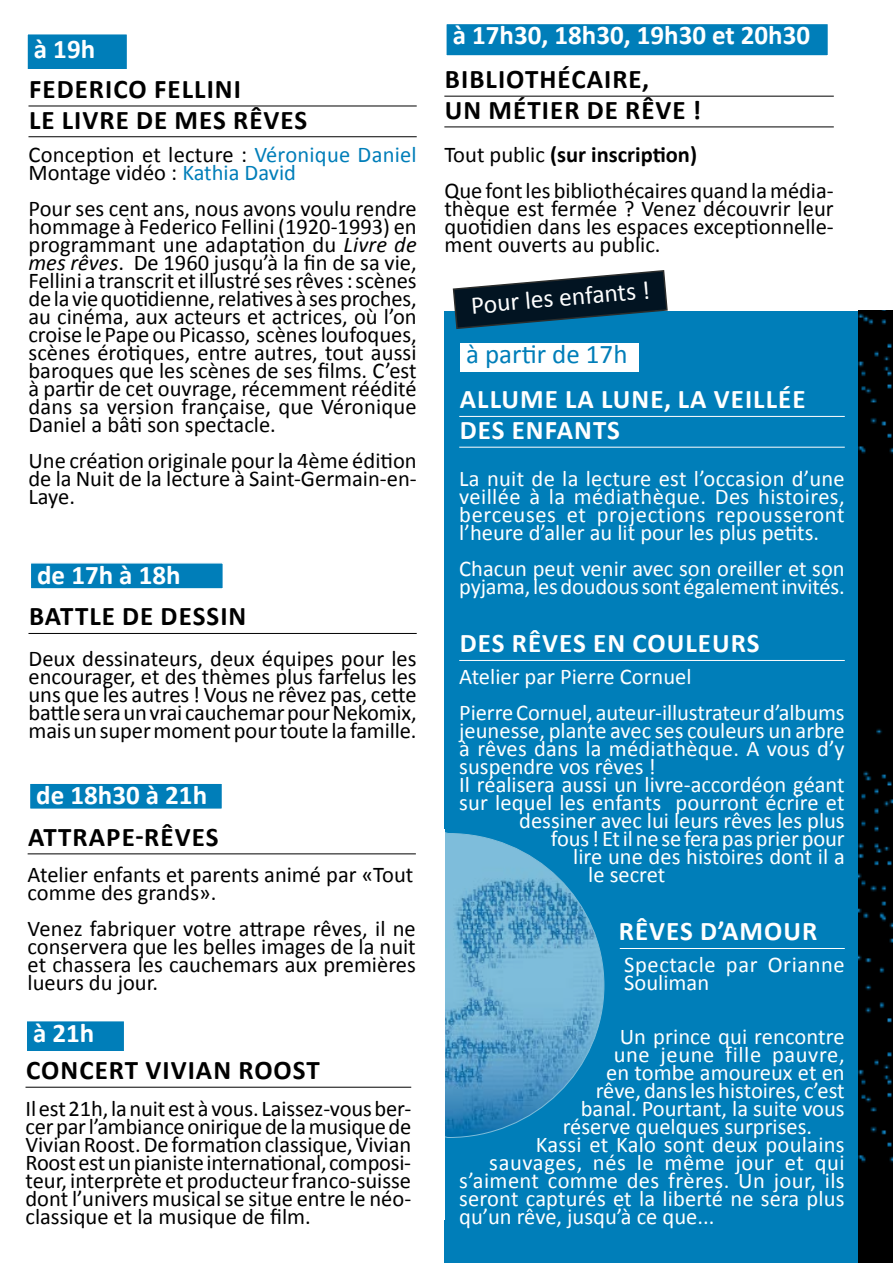
<style>
.page{position:relative;width:893px;height:1263px;background:#fff}
.page>*{position:absolute;margin:0;border:0;box-sizing:border-box;transform-origin:0 0}
.t1{font:700 27px/30.8px "Calibri";letter-spacing:.04em;color:#000}
.t2{font:700 27px/30.8px "Calibri";letter-spacing:.03em;color:#fff}
.t3{font:700 27px "Calibri";color:#fff}
.t4{font:27px "Calibri";color:#007eb9}
.t5{font:25.5px "Calibri";color:#fff}
.t6{font:22.5px/18px "Calibri";color:#000;text-align:justify}
.t7{font:22.5px/18px "Calibri";color:#fff}
.t8{font:22.5px "Calibri";letter-spacing:.03em;color:#fff}
.t9{font:22.5px "Calibri";letter-spacing:.02em;color:#fff}
.t10{font:22.5px/18px "Calibri";letter-spacing:.025em;color:#fff}
.s1{color:#007eb9}
.s2{font-style:italic}
.s3{font-weight:700}
</style>
<div class="page">
<hr style="left:28px;top:106px;width:389px;height:1px;background:#000">
<hr style="left:28px;top:136px;width:389px;height:1px;background:#000">
<div style="left:444px;top:312px;width:414px;height:951px;background:#007eb9"></div>
<hr style="left:459px;top:416px;width:386px;height:1px;background:#fff">
<hr style="left:459px;top:447px;width:386px;height:1px;background:#fff">
<hr style="left:459px;top:660px;width:386px;height:1px;background:#fff">
<hr style="left:620px;top:948px;width:225px;height:1px;background:#fff">
<svg style="left:452px;top:270px;width:217px;height:59px"></svg>
<hr style="left:444px;top:96px;width:390px;height:1px;background:#000">
<hr style="left:444px;top:127px;width:390px;height:1px;background:#000">
<div style="left:27px;top:34px;width:101px;height:36px;background:#007eb9"></div>
<div style="left:26px;top:33px;width:102px;height:37px;border:2px solid #fff"></div>
<div style="left:446px;top:23px;width:382px;height:33px;background:#007eb9"></div>
<div style="left:445px;top:23px;width:384px;height:34px;border:2px solid #fff"></div>
<svg style="left:444px;top:829px;width:160px;height:309px"></svg>
<div style="left:30px;top:563px;width:193px;height:26px;background:#007eb9"></div>
<div style="left:30px;top:562px;width:194px;height:28px;border:2px solid #fff"></div>
<div style="left:26px;top:1021px;width:99px;height:31px;background:#007eb9"></div>
<div style="left:26px;top:1020px;width:99px;height:32px;border:2px solid #fff"></div>
<img style="left:859px;top:310px;width:34px;height:725px">
<div style="left:859px;top:1035px;width:34px;height:228px;background:#000"></div>
<div style="left:460px;top:343px;width:179px;height:28px;background:#fff"></div>
<hr style="left:28px;top:633px;width:389px;height:1px;background:#000">
<hr style="left:26px;top:1087px;width:385px;height:1px;background:#000">
<div style="left:29px;top:783px;width:193px;height:26px;background:#007eb9"></div>
<div style="left:29px;top:782px;width:194px;height:28px;border:2px solid #fff"></div>
<hr style="left:28px;top:853px;width:388px;height:1px;background:#000">
<p class="t2" style="left:34px;top:33px;width:63px">À 19H</p>
<p class="t1" style="left:29px;top:73px;width:280px">FEDERICO FELLINI<br>LE LIVRE DE MES RÊVES</p>
<p class="t6" style="left:28px;top:146px;width:390px">Conception et lecture : <span class="s1">véronique daniel </span>montage vidéo : <span class="s1">Kathia david</span></p>
<p class="t6" style="left:28px;top:200px;width:390px">pour ses cent ans, nous avons voulu rendre hommage à Federico Fellini (1920-1993) en programmant une adaptation du <span class="s2">Livre de mes rêves</span>. de 1960 jusqu’à la fin de sa vie, Fellini a transcrit et illustré ses rêves : scènes de la vie quotidienne, relatives à ses proches, au cinéma, aux acteurs et actrices, où l’on croise le pape ou picasso, scènes loufoques, scènes érotiques, entre autres, tout aussi baroques que les scènes de ses films. C’est à partir de cet ouvrage, récemment réédité dans sa version française, que véronique daniel a bâti son spectacle.</p>
<p class="t6" style="left:28px;top:452px;width:390px">Une création originale pour la 4ème édition de la nuit de la lecture à Saint-germain-en&shy;laye.</p>
<p class="t2" style="left:37px;top:559px;width:145px">DE 17H À 18H</p>
<p class="t1" style="left:29px;top:601px;width:219px">BATTLE DE DESSIN</p>
<p class="t6" style="left:28px;top:650px;width:390px">deux dessinateurs, deux équipes pour les encourager, et des thèmes plus farfelus les uns que les autres ! vous ne rêvez pas, cette battle sera un vrai cauchemar pour nekomix, mais un super moment pour toute la famille.</p>
<p class="t3" style="left:36px;top:778px;width:172px">DE 18H30 À 21H</p>
<p class="t1" style="left:28px;top:821px;width:192px">ATTRAPE-RÊVES</p>
<p class="t6" style="left:28px;top:866px;width:387px">atelier enfants et parents animé par «tout comme des grands».</p>
<p class="t6" style="left:28px;top:920px;width:390px">venez fabriquer votre attrape rêves, il ne conservera que les belles images de la nuit et chassera les cauchemars aux premières lueurs du jour.</p>
<p class="t2" style="left:33px;top:1017px;width:63px">À 21H</p>
<p class="t1" style="left:26px;top:1055px;width:295px">CONCERT VIVIAN ROOST</p>
<p class="t6" style="left:26px;top:1100px;width:387px">il est 21h, la nuit est à vous. laissez-vous ber&shy;cer par l’ambiance onirique de la musique de vivian roost. de formation classique, vivian roost est un pianiste international, composi&shy;teur, interprète et producteur franco-suisse dont l’univers musical se situe entre le néo&shy;classique et la musique de film.</p>
<p class="t3" style="left:453px;top:18px;width:359px">À 17H30, 18H30, 19H30 ET 20H30</p>
<p class="t1" style="left:445px;top:64px;width:258px">BIBLIOTHÉCAIRE,<br>UN MÉTIER DE RÊVE !</p>
<p class="t6" style="left:444px;top:137px;width:391px;line-height:36px">tout public <span class="s3">(SUR INSCRIPTION)<br></span>que font les bibliothécaires quand la média-</p>
<p class="t6" style="left:444px;top:200px;width:391px">thèque est fermée ? venez découvrir leur quotidien dans les espaces exceptionnelle&shy;ment ouverts au public.</p>
<p class="t5" style="left:470px;top:289px;width:181px;rotate:-5deg">pourles enfants !</p>
<p class="t4" style="left:466px;top:337px;width:163px">à partir de 17h</p>
<p class="t2" style="left:460px;top:384px;width:347px">ALLUME LA LUNE, LA VEILLÉE<br>DES ENFANTS</p>
<p class="t7" style="left:459px;top:470px;width:387px;text-align:justify">la nuit de la lecture est l’occasion d’une veillée à la médiathèque. des histoires, berceuses et projections repousseront l’heure d’aller au lit pour les plus petits.</p>
<p class="t7" style="left:459px;top:560px;width:387px">Chacun peut venir avec son oreiller et son pyjama, les doudous sont également invités.</p>
<p class="t2" style="left:460px;top:628px;width:301px">DES RÊVES EN COULEURS</p>
<p class="t7" style="left:459px;top:659px;width:387px;line-height:36px">atelier par pierre Cornuel<br>pierre Cornuel, auteur-illustrateur d’albums</p>
<p class="t7" style="left:459px;top:722px;width:387px">jeunesse, plante avec ses couleurs un arbre</p>
<p class="t7" style="left:459px;top:740px;width:387px">à rêves dans la médiathèque. a vous d’y</p>
<p class="t7" style="left:459px;top:758px;width:198px">suspendre vos rêves !</p>
<p class="t7" style="left:459px;top:776px;width:387px">il réalisera aussi un livre-accordéon géant</p>
<p class="t7" style="left:459px;top:794px;width:387px">sur lequel les enfants pourront écrire et</p>
<p class="t7" style="left:519px;top:812px;width:327px">dessiner avec lui leurs rêves les plus</p>
<p class="t7" style="left:551px;top:830px;width:295px">fous ! et il ne se fera pas prier pour</p>
<p class="t7" style="left:573px;top:848px;width:273px">lire une des histoires dont il a</p>
<p class="t7" style="left:588px;top:866px;width:79px">le secret</p>
<p class="t2" style="left:619px;top:916px;width:200px">RÊVES D’AMOUR</p>
<p class="t10" style="left:624px;top:956px;width:222px">Spectacle par orianne<br>Souliman</p>
<p class="t7" style="left:620px;top:1028px;width:226px">Un prince qui rencontre</p>
<p class="t8" style="left:614px;top:1040px;width:232px">une jeune fille pauvre,</p>
<p class="t7" style="left:606px;top:1064px;width:240px">en tombe amoureux et en</p>
<p class="t7" style="left:596px;top:1082px;width:250px">rêve, dans les histoires, c’est</p>
<p class="t7" style="left:581px;top:1100px;width:265px">banal. pourtant, la suite vous</p>
<p class="t7" style="left:563px;top:1118px;width:251px">réserve quelques surprises.</p>
<p class="t7" style="left:536px;top:1136px;width:310px">Kassi et Kalo sont deux poulains</p>
<p class="t8" style="left:489px;top:1148px;width:357px">sauvages, nés le même jour et qui</p>
<p class="t9" style="left:459px;top:1166px;width:387px">s’aiment comme des frères. Un jour, ils</p>
<p class="t7" style="left:459px;top:1190px;width:387px">seront capturés et la liberté ne sera plus</p>
<p class="t7" style="left:459px;top:1208px;width:257px">qu’un rêve, jusqu’à ce que...</p>
</div>
